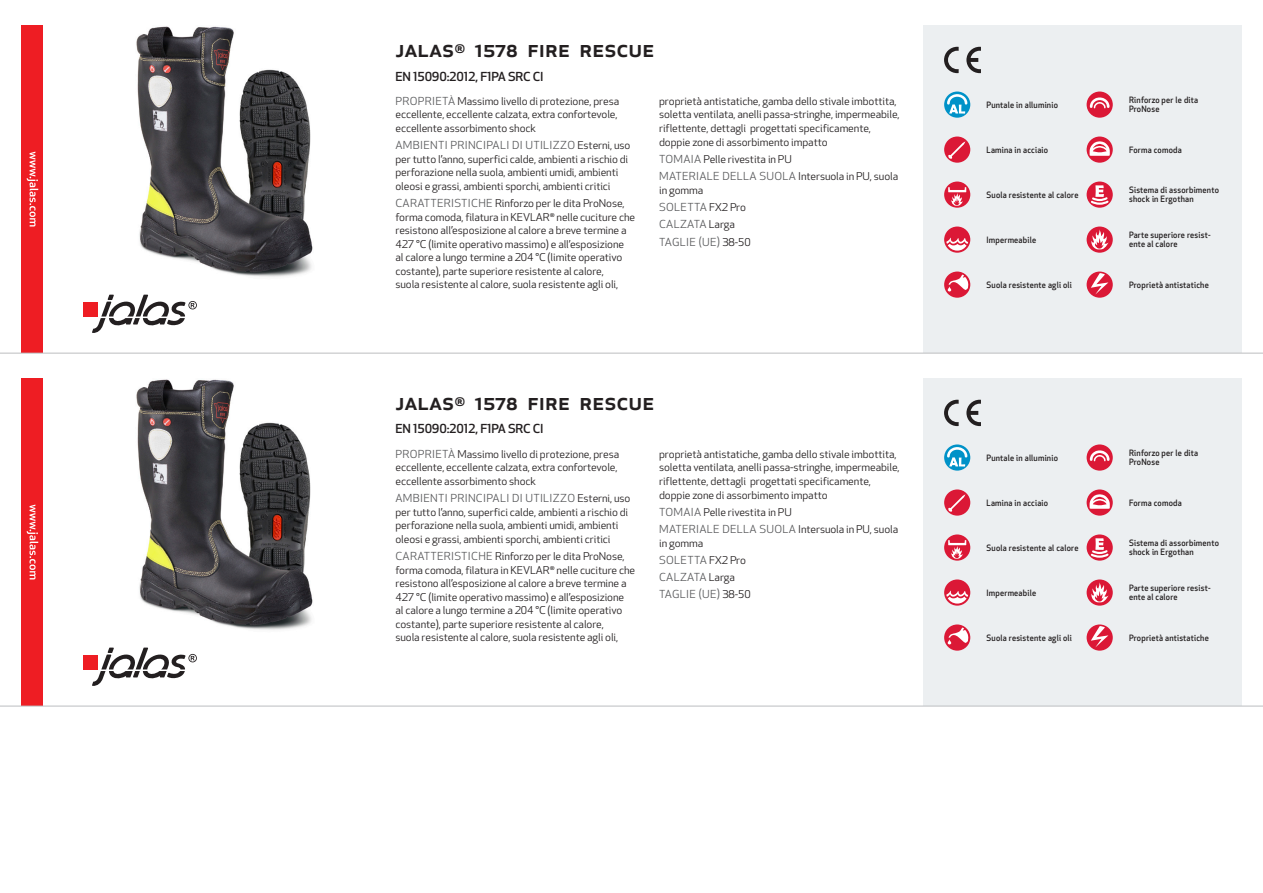
<style>
.page{position:relative;width:1263px;height:893px;background:#fff}
.page>*{position:absolute;margin:0;border:0;box-sizing:border-box;transform-origin:0 0}
.Produkt_namn{font:500 24px "Apex New";color:#231f20}
.Ingress{font:500 12.15px "Apex New";letter-spacing:-.015em;color:#231f20;scale:1.06 1}
.Funktion{font:10.8px "Apex New";letter-spacing:.025em;color:#57585a;scale:1.06 1}
.Funktion-2{font:10.5px/13.6px "Apex New";letter-spacing:-.01em;color:#231f20;scale:1.06 1}
.Artikel{font:500 8.55px/9px "Apex New";letter-spacing:.025em;color:#231f20;scale:.95 1}
.s1{font-size:10.8px;color:#57585a}
.s2{font-size:10.5px;color:#231f20}
</style>
<div class="page">
<img style="left:136px;top:26px;width:177px;height:251px">
<div style="left:83px;top:302px;width:15px;height:15px;background:#ee1d23"></div>
<svg style="left:92px;top:295px;width:105px;height:38px"></svg>
<div style="left:21px;top:26px;width:22px;height:327px;background:#ee1d23"></div>
<svg style="left:27px;top:152px;width:11px;height:75px"></svg>
<div style="left:923px;top:26px;width:319px;height:327px;background:#eceff1"></div>
<svg style="left:966px;top:47px;width:15px;height:26px"></svg>
<svg style="left:944px;top:47px;width:15px;height:26px"></svg>
<svg style="left:944px;top:92px;width:26px;height:26px"></svg>
<svg style="left:947px;top:94px;width:20px;height:20px"></svg>
<div style="left:944px;top:137px;width:26px;height:26px;background:#db1836;border-radius:50%"></div>
<svg style="left:948px;top:141px;width:17px;height:18px"></svg>
<div style="left:944px;top:182px;width:26px;height:26px;background:#db1836;border-radius:50%"></div>
<svg style="left:948px;top:187px;width:18px;height:19px"></svg>
<div style="left:944px;top:227px;width:26px;height:26px;background:#db1836;border-radius:50%"></div>
<svg style="left:946px;top:238px;width:22px;height:13px"></svg>
<svg style="left:944px;top:272px;width:26px;height:26px"></svg>
<svg style="left:948px;top:275px;width:20px;height:17px"></svg>
<div style="left:1086px;top:92px;width:27px;height:26px;background:#db1836;border-radius:50%"></div>
<svg style="left:1090px;top:97px;width:19px;height:11px"></svg>
<svg style="left:1086px;top:137px;width:27px;height:26px"></svg>
<svg style="left:1089px;top:141px;width:21px;height:15px"></svg>
<svg style="left:1086px;top:182px;width:27px;height:26px"></svg>
<svg style="left:1089px;top:185px;width:21px;height:21px"></svg>
<svg style="left:1086px;top:227px;width:27px;height:26px"></svg>
<svg style="left:1091px;top:229px;width:17px;height:21px"></svg>
<svg style="left:1086px;top:272px;width:27px;height:26px"></svg>
<svg style="left:1091px;top:273px;width:17px;height:22px"></svg>
<img style="left:136px;top:379px;width:177px;height:251px">
<div style="left:83px;top:654px;width:15px;height:15px;background:#ee1d23"></div>
<svg style="left:92px;top:648px;width:105px;height:38px"></svg>
<div style="left:21px;top:378px;width:22px;height:328px;background:#ee1d23"></div>
<svg style="left:27px;top:505px;width:11px;height:74px"></svg>
<div style="left:923px;top:378px;width:319px;height:328px;background:#eceff1"></div>
<svg style="left:966px;top:400px;width:15px;height:26px"></svg>
<svg style="left:944px;top:400px;width:15px;height:26px"></svg>
<svg style="left:944px;top:444px;width:26px;height:27px"></svg>
<svg style="left:947px;top:447px;width:20px;height:19px"></svg>
<svg style="left:944px;top:489px;width:26px;height:27px"></svg>
<svg style="left:948px;top:494px;width:17px;height:18px"></svg>
<svg style="left:944px;top:534px;width:26px;height:27px"></svg>
<svg style="left:948px;top:540px;width:18px;height:19px"></svg>
<div style="left:944px;top:579px;width:26px;height:27px;background:#db1836;border-radius:50%"></div>
<svg style="left:946px;top:591px;width:22px;height:13px"></svg>
<svg style="left:944px;top:624px;width:26px;height:27px"></svg>
<svg style="left:948px;top:627px;width:20px;height:17px"></svg>
<svg style="left:1086px;top:444px;width:27px;height:27px"></svg>
<svg style="left:1090px;top:450px;width:19px;height:11px"></svg>
<svg style="left:1086px;top:489px;width:27px;height:27px"></svg>
<svg style="left:1089px;top:494px;width:21px;height:15px"></svg>
<svg style="left:1086px;top:534px;width:27px;height:27px"></svg>
<svg style="left:1089px;top:538px;width:21px;height:21px"></svg>
<svg style="left:1086px;top:579px;width:27px;height:27px"></svg>
<svg style="left:1091px;top:582px;width:17px;height:20px"></svg>
<svg style="left:1086px;top:624px;width:27px;height:27px"></svg>
<svg style="left:1091px;top:626px;width:17px;height:21px"></svg>
<hr style="left:0;top:353px;width:1263px;height:1px;background:#bcbdc0">
<hr style="left:0;top:706px;width:1263px;height:1px;background:#bcbdc0">
<p class="Produkt_namn" style="left:395px;top:33px;width:260px">JALAS<sup>®</sup> 1578 Fire Rescue</p>
<p class="Ingress" style="left:395px;top:68px;width:141px">EN 15090:2012, F1PA SRC CI</p>
<p class="Funktion-2" style="left:395px;top:94px;width:213px"><span class="s1">PROPRIETÀ</span> Massimo livello di protezione, presa eccellente, eccellente calzata, extra confortevole, eccellente assorbimento shock</p>
<p class="Funktion" style="left:395px;top:139px;width:223px">AMBIENTI PRINCIPALI DI UTILIZZO <span class="s2">Esterni, uso</span></p>
<p class="Funktion-2" style="left:395px;top:152px;width:221px">per tutto l’anno, superfici calde, ambienti a rischio di perforazione nella suola, ambienti umidi, ambienti oleosi e grassi, ambienti sporchi, ambienti critici</p>
<p class="Funktion-2" style="left:395px;top:197px;width:228px"><span class="s1">CARATTERISTICHE</span> Rinforzo per le dita ProNose, forma comoda, filatura in KEVLAR<sup>®</sup> nelle cuciture che resistono all’esposizione al calore a breve termine a 427 °C (limite operativo massimo) e all’esposizione<br>al calore a lungo termine a 204 °C (limite operativo costante), parte superiore resistente al calore,<br>suola resistente al calore, suola resistente agli oli,</p>
<p class="Funktion-2" style="left:659px;top:94px;width:228px">proprietà antistatiche, gamba dello stivale imbottita, soletta ventilata, anelli passa-stringhe, impermeabile, riflettente, dettagli progettati specificamente, doppie zone di assorbimento impatto</p>
<p class="Funktion-2" style="left:659px;top:152px;width:127px"><span class="s1">TOMAIA</span> Pelle rivestita in PU</p>
<p class="Funktion-2" style="left:659px;top:169px;width:227px"><span class="s1">MATERIALE DELLA SUOLA</span> Intersuola in PU, suola in gomma</p>
<p class="Funktion" style="left:659px;top:200px;width:84px">SOLETTA <span class="s2">FX2 Pro</span></p>
<p class="Funktion" style="left:659px;top:218px;width:73px">CALZATA <span class="s2">Larga</span></p>
<p class="Funktion" style="left:659px;top:235px;width:88px">TAGLIE (UE) <span class="s2">38-50</span></p>
<p class="Produkt_namn" style="left:395px;top:385px;width:260px">JALAS<sup>®</sup> 1578 Fire Rescue</p>
<p class="Ingress" style="left:395px;top:421px;width:141px">EN 15090:2012, F1PA SRC CI</p>
<p class="Funktion-2" style="left:395px;top:447px;width:213px"><span class="s1">PROPRIETÀ</span> Massimo livello di protezione, presa eccellente, eccellente calzata, extra confortevole, eccellente assorbimento shock</p>
<p class="Funktion" style="left:395px;top:492px;width:223px">AMBIENTI PRINCIPALI DI UTILIZZO <span class="s2">Esterni, uso</span></p>
<p class="Funktion-2" style="left:395px;top:505px;width:221px">per tutto l’anno, superfici calde, ambienti a rischio di perforazione nella suola, ambienti umidi, ambienti oleosi e grassi, ambienti sporchi, ambienti critici</p>
<p class="Funktion-2" style="left:395px;top:550px;width:228px"><span class="s1">CARATTERISTICHE</span> Rinforzo per le dita ProNose, forma comoda, filatura in KEVLAR<sup>®</sup> nelle cuciture che resistono all’esposizione al calore a breve termine a 427 °C (limite operativo massimo) e all’esposizione<br>al calore a lungo termine a 204 °C (limite operativo costante), parte superiore resistente al calore,<br>suola resistente al calore, suola resistente agli oli,</p>
<p class="Funktion-2" style="left:659px;top:447px;width:228px">proprietà antistatiche, gamba dello stivale imbottita, soletta ventilata, anelli passa-stringhe, impermeabile, riflettente, dettagli progettati specificamente, doppie zone di assorbimento impatto</p>
<p class="Funktion-2" style="left:659px;top:505px;width:127px"><span class="s1">TOMAIA</span> Pelle rivestita in PU</p>
<p class="Funktion-2" style="left:659px;top:522px;width:227px"><span class="s1">MATERIALE DELLA SUOLA</span> Intersuola in PU, suola in gomma</p>
<p class="Funktion" style="left:659px;top:553px;width:84px">SOLETTA <span class="s2">FX2 Pro</span></p>
<p class="Funktion" style="left:659px;top:570px;width:73px">CALZATA <span class="s2">Larga</span></p>
<p class="Funktion" style="left:659px;top:588px;width:88px">TAGLIE (UE) <span class="s2">38-50</span></p>
<p class="Artikel" style="left:986px;top:100px;width:77px">Puntale in alluminio</p>
<p class="Artikel" style="left:986px;top:145px;width:66px">Lamina in acciaio</p>
<p class="Artikel" style="left:986px;top:190px;width:98px">Suola resistente al calore</p>
<p class="Artikel" style="left:986px;top:235px;width:54px">Impermeabile</p>
<p class="Artikel" style="left:986px;top:280px;width:91px">Suola resistente agli oli</p>
<p class="Artikel" style="left:1129px;top:96px;width:74px">Rinforzo per le dita<br>ProNose</p>
<p class="Artikel" style="left:1129px;top:145px;width:57px">Forma comoda</p>
<p class="Artikel" style="left:1129px;top:186px;width:96px">Sistema di assorbimento shock in Ergothan</p>
<p class="Artikel" style="left:1129px;top:231px;width:87px">Parte superiore resist&shy;ente al calore</p>
<p class="Artikel" style="left:1129px;top:280px;width:85px">Proprietà antistatiche</p>
<p class="Artikel" style="left:986px;top:453px;width:77px">Puntale in alluminio</p>
<p class="Artikel" style="left:986px;top:498px;width:66px">Lamina in acciaio</p>
<p class="Artikel" style="left:986px;top:543px;width:98px">Suola resistente al calore</p>
<p class="Artikel" style="left:986px;top:588px;width:54px">Impermeabile</p>
<p class="Artikel" style="left:986px;top:633px;width:91px">Suola resistente agli oli</p>
<p class="Artikel" style="left:1129px;top:449px;width:74px">Rinforzo per le dita<br>ProNose</p>
<p class="Artikel" style="left:1129px;top:498px;width:57px">Forma comoda</p>
<p class="Artikel" style="left:1129px;top:539px;width:96px">Sistema di assorbimento shock in Ergothan</p>
<p class="Artikel" style="left:1129px;top:584px;width:87px">Parte superiore resist&shy;ente al calore</p>
<p class="Artikel" style="left:1129px;top:633px;width:85px">Proprietà antistatiche</p>
</div>
